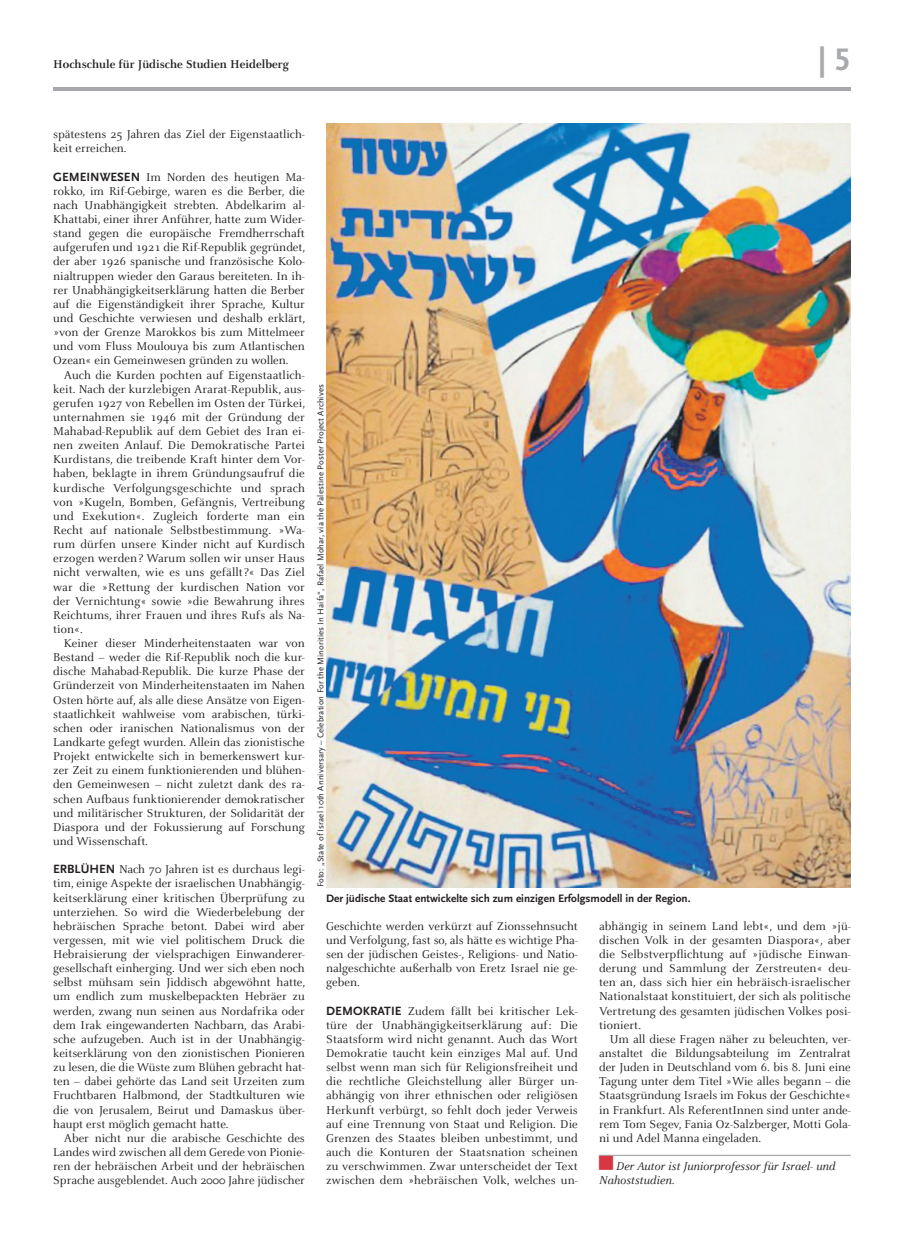
<style>
.page{position:relative;width:904px;height:1241px;background:#fff}
.page>*{position:absolute;margin:0;border:0;box-sizing:border-box;transform-origin:0 0}
.t1{font:700 32.5px "Scala Sans Caps";color:#a8a9ad}
.t2{font:12.5px/14.1px "Celeste";color:#231f20;text-align:justify}
.t3{font:italic 12.5px/14.1px "Celeste";color:#231f20}
.t4{font:700 12.5px "Celeste";color:#231f20}
.t5{font:700 11.25px "Scala Sans";letter-spacing:.005em;color:#231f20}
.t6{font:8.75px "Scala Sans";letter-spacing:.01em;color:#231f20}
.s1{font-family:"Scala Sans";font-weight:700}
</style>
<div class="page">
<hr style="left:53px;top:87px;width:797px;height:3px;background:#a8a9ad">
<hr style="left:599px;top:1154px;width:251px;height:1px;background:#a8a9ad">
<img style="left:326px;top:124px;width:524px;height:763px">
<svg style="left:599px;top:1155px;width:14px;height:1px"></svg>
<p class="t4" style="left:53px;top:58px;width:237px">Hochschule für Jüdische Studien Heidelberg</p>
<h1 class="t1" style="left:818px;top:41px;width:34px">| 5</h1>
<p class="t2" style="left:53px;top:128px;width:253px">spätestens 25 Jahren das Ziel der Eigenstaatlich&shy;keit erreichen.</p>
<p class="t2" style="left:53px;top:170px;width:253px"><span class="s1">GEMEINWESEN</span> Im Norden des heutigen Ma&shy;rokko, im Rif-Gebirge, waren es die Berber, die nach Unabhängigkeit strebten. Abdelkarim al-Khattabi, einer ihrer Anführer, hatte zum Wider&shy;stand gegen die europäische Fremdherrschaft aufgerufen und 1921 die Rif-Republik gegründet, der aber 1926 spanische und französische Kolo&shy;nialtruppen wieder den Garaus bereiteten. In ih&shy;rer Unabhängigkeitserklärung hatten die Berber auf die Eigenständigkeit ihrer Sprache, Kultur und Geschichte verwiesen und deshalb erklärt, »von der Grenze Marokkos bis zum Mittelmeer und vom Fluss Moulouya bis zum Atlantischen Ozean« ein Gemeinwesen gründen zu wollen.</p>
<p class="t2" style="left:53px;top:368px;width:253px;text-indent:11px">Auch die Kurden pochten auf Eigenstaatlich&shy;keit. Nach der kurzlebigen Ararat-Republik, aus&shy;gerufen 1927 von Rebellen im Osten der Türkei, unternahmen sie 1946 mit der Gründung der Mahabad-Republik auf dem Gebiet des Iran ei&shy;nen zweiten Anlauf. Die Demokratische Partei Kurdistans, die treibende Kraft hinter dem Vor&shy;haben, beklagte in ihrem Gründungsaufruf die kurdische Verfolgungsgeschichte und sprach von »Kugeln, Bomben, Gefängnis, Vertreibung und Exekution«. Zugleich forderte man ein Recht auf nationale Selbstbestimmung. »Wa&shy;rum dürfen unsere Kinder nicht auf Kurdisch erzogen werden? Warum sollen wir unser Haus nicht verwalten, wie es uns gefällt?« Das Ziel war die »Rettung der kurdischen Nation vor der Vernichtung« sowie »die Bewahrung ihres Reichtums, ihrer Frauen und ihres Rufs als Na&shy;tion«.</p>
<p class="t2" style="left:53px;top:636px;width:253px;text-indent:11px">Keiner dieser Minderheitenstaaten war von Bestand – weder die Rif-Republik noch die kur&shy;dische Mahabad-Republik. Die kurze Phase der Gründerzeit von Minderheitenstaaten im Nahen Osten hörte auf, als alle diese Ansätze von Eigen&shy;staatlichkeit wahlweise vom arabischen, türki&shy;schen oder iranischen Nationalismus von der Landkarte gefegt wurden. Allein das zionistische Projekt entwickelte sich in bemerkenswert kur&shy;zer Zeit zu einem funktionierenden und blühen&shy;den Gemeinwesen – nicht zuletzt dank des ra&shy;schen Aufbaus funktionierender demokratischer und militärischer Strukturen, der Solidarität der Diaspora und der Fokussierung auf Forschung und Wissenschaft.</p>
<p class="t2" style="left:53px;top:862px;width:253px"><span class="s1">ERBLÜHEN</span> Nach 70 Jahren ist es durchaus legi&shy;tim, einige Aspekte der israelischen Unabhängig&shy;keitserklärung einer kritischen Überprüfung zu unterziehen. So wird die Wiederbelebung der hebräischen Sprache betont. Dabei wird aber vergessen, mit wie viel politischem Druck die Hebraisierung der vielsprachigen Einwanderer&shy;gesellschaft einherging. Und wer sich eben noch selbst mühsam sein Jiddisch abgewöhnt hatte, um endlich zum muskelbepackten Hebräer zu werden, zwang nun seinen aus Nordafrika oder dem Irak eingewanderten Nachbarn, das Arabi&shy;sche aufzugeben. Auch ist in der Unabhängig&shy;keitserklärung von den zionistischen Pionieren zu lesen, die die Wüste zum Blühen gebracht hat&shy;ten – dabei gehörte das Land seit Urzeiten zum Fruchtbaren Halbmond, der Stadtkulturen wie die von Jerusalem, Beirut und Damaskus über&shy;haupt erst möglich gemacht hatte.</p>
<p class="t2" style="left:53px;top:1130px;width:253px;text-indent:11px">Aber nicht nur die arabische Geschichte des Landes wird zwischen all dem Gerede von Pionie&shy;ren der hebräischen Arbeit und der hebräischen Sprache ausgeblendet. Auch 2000 Jahre jüdischer</p>
<p class="t6" style="left:316px;top:887px;width:504px;rotate:-90deg">Foto: „State of Israel 10th Anniversary – Celebration For the Minorities In Haifa“, Rafael Mohar, via the Palestine Poster Project Archives</p>
<p class="t5" style="left:326px;top:891px;width:366px">Der jüdische Staat entwickelte sich zum einzigen Erfolgsmodell in der Region.</p>
<p class="t2" style="left:326px;top:919px;width:253px">Geschichte werden verkürzt auf Zionssehnsucht und Verfolgung, fast so, als hätte es wichtige Pha&shy;sen der jüdischen Geistes-, Religions- und Natio&shy;nalgeschichte außerhalb von Eretz Israel nie ge&shy;geben.</p>
<p class="t2" style="left:326px;top:1003px;width:253px"><span class="s1">DEMOKRATIE</span> Zudem fällt bei kritischer Lek&shy;türe der Unabhängigkeitserklärung auf: Die Staatsform wird nicht genannt. Auch das Wort Demokratie taucht kein einziges Mal auf. Und selbst wenn man sich für Religionsfreiheit und die rechtliche Gleichstellung aller Bürger un&shy;abhängig von ihrer ethnischen oder religiösen Herkunft verbürgt, so fehlt doch jeder Verweis auf eine Trennung von Staat und Religion. Die Grenzen des Staates bleiben unbestimmt, und auch die Konturen der Staatsnation scheinen zu verschwimmen. Zwar unterscheidet der Text zwischen dem »hebräischen Volk, welches un-</p>
<p class="t2" style="left:599px;top:919px;width:253px">abhängig in seinem Land lebt«, und dem »jü&shy;dischen Volk in der gesamten Diaspora«, aber die Selbstverpflichtung auf »jüdische Einwan&shy;derung und Sammlung der Zerstreuten« deu&shy;ten an, dass sich hier ein hebräisch-israelischer Nationalstaat konstituiert, der sich als politische Vertretung des gesamten jüdischen Volkes posi&shy;tioniert.</p>
<p class="t2" style="left:599px;top:1032px;width:253px;text-indent:11px">Um all diese Fragen näher zu beleuchten, ver&shy;anstaltet die Bildungsabteilung im Zentralrat der Juden in Deutschland vom 6. bis 8. Juni eine Tagung unter dem Titel »Wie alles begann – die Staatsgründung Israels im Fokus der Geschichte« in Frankfurt. Als ReferentInnen sind unter ande&shy;rem Tom Segev, Fania Oz-Salzberger, Motti Gola&shy;ni und Adel Manna eingeladen.</p>
<p class="t3" style="left:599px;top:1159px;width:238px;text-indent:17px">Der Autor ist Juniorprofessor für Israel- und<br>Nahoststudien.</p>
</div>
